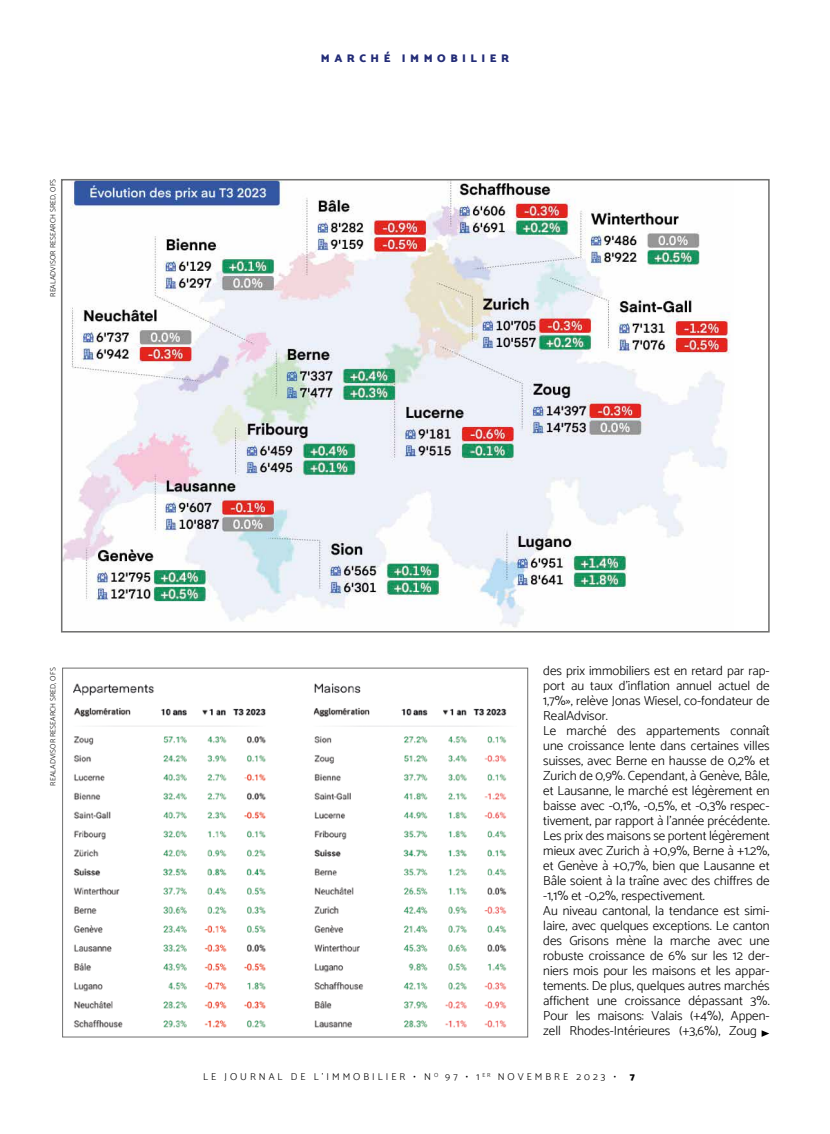
<style>
.page{position:relative;width:830px;height:1134px;background:#fff}
.page>*{position:absolute;margin:0;border:0;box-sizing:border-box;transform-origin:0 0}
.t1{font:300 13.12px/15px "Catamaran";color:#000}
.t2{font:900 11.25px "Catamaran";letter-spacing:.4em;color:#232c77}
.t3{font:300 10px "Catamaran";letter-spacing:.3em;color:#000}
.t4{font:900 10px "Catamaran";color:#000}
.t5{font:300 7.5px "Catamaran";letter-spacing:.01em;color:#000}
</style>
<div class="page">
<img style="left:64px;top:182px;width:666px;height:445px">
<div style="left:61px;top:179px;width:708px;height:453px;border:2px solid #727271"></div>
<img style="left:74px;top:683px;width:433px;height:345px">
<svg style="left:761px;top:1030px;width:8px;height:7px"></svg>
<p class="t5" style="left:48px;top:297px;width:119px;rotate:-90deg">REALADVISOR RESEARCH SRED, OFS</p>
<p class="t2" style="left:321px;top:51px;width:190px">MARCHÉ IMMOBILIER</p>
<p class="t5" style="left:48px;top:785px;width:119px;rotate:-90deg">REALADVISOR RESEARCH SRED, OFS</p>
<p class="t1" style="left:543px;top:663px;width:228px">des prix immobiliers est en retard par rap&shy;port au taux d’inflation annuel actuel de 1,7%», relève Jonas Wiesel, co-fondateur de RealAdvisor.<br>Le marché des appartements connaît une croissance lente dans certaines villes suisses, avec Berne en hausse de 0,2% et Zurich de 0,9%. Cependant, à Genève, Bâle, et Lausanne, le marché est légèrement en baisse avec -0,1%, -0,5%, et -0,3% respec&shy;tivement, par rapport à l’année précédente.<br>Les prix des maisons se portent légèrement mieux avec Zurich à +0,9%, Berne à +1.2%, et Genève à +0,7%, bien que Lausanne et Bâle soient à la traîne avec des chiffres de -1,1% et -0,2%, respectivement.<br>Au niveau cantonal, la tendance est simi&shy;laire, avec quelques exceptions. Le canton des Grisons mène la marche avec une robuste croissance de 6% sur les 12 der&shy;niers mois pour les maisons et les appar&shy;tements. De plus, quelques autres marchés affichent une croissance dépassant 3%.<br>Pour les maisons: Valais (+4%), Appen&shy;zell Rhodes-Intérieures (+3,6%), Zoug</p>
<p class="t3" style="left:203px;top:1071px;width:414px">LE JOURNAL DE L’IMMOBILIER • N <sup>O</sup> 97 • 1 <sup>ER</sup> NOVEMBRE 2023 •</p>
<p class="t4" style="left:629px;top:1071px;width:7px">7</p>
</div>
